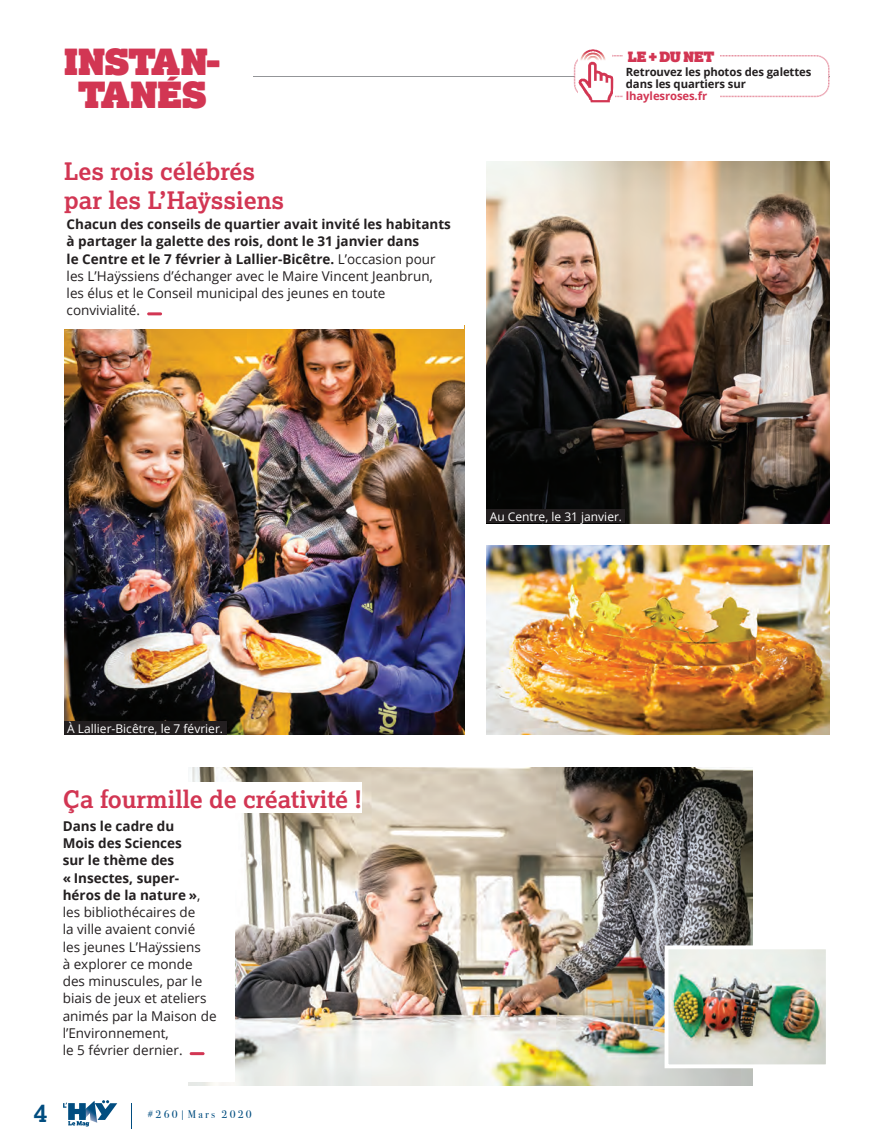
<style>
.page{position:relative;width:893px;height:1148px;background:#fff}
.page>*{position:absolute;margin:0;border:0;box-sizing:border-box;transform-origin:0 0}
.t1{font:35.85px/33px "Lexia Advertising";color:#d23653;text-align:center}
.t2{font:700 25.05px "Lexia";color:#014d80}
.t3{font:700 24px/29.1px "Lexia";color:#d23653}
.t4{font:14.1px "Lexia Advertising";letter-spacing:-.01em;color:#d23653}
.t5{font:700 13.5px/17.2px "Open Sans";color:#231f20}
.t6{font:13.5px/17.2px "Open Sans";color:#231f20}
.t7{font:12px "Open Sans";color:#fff}
.t8{font:700 11.4px/12px "Open Sans";letter-spacing:-.01em;color:#231f20}
.t9{font:700 11.4px "Open Sans";letter-spacing:-.01em;color:#d23653}
.t10{font:11.1px "Bodoni Svty Two ITCTT";letter-spacing:.2em;color:#014d80}
.s1{font-weight:400}
.s2{font-weight:700}
</style>
<div class="page">
<hr style="left:254px;top:76px;width:575px;height:1px;background:#939598">
<svg style="left:131px;top:1103px;width:1px;height:25px"></svg>
<svg style="left:63px;top:1100px;width:54px;height:26px"></svg>
<img style="left:486px;top:162px;width:343px;height:361px">
<img style="left:486px;top:545px;width:343px;height:190px">
<img style="left:64px;top:329px;width:400px;height:406px">
<img style="left:189px;top:767px;width:563px;height:318px">
<svg style="left:574px;top:55px;width:255px;height:47px"></svg>
<hr style="left:147px;top:312px;width:15px;height:3px;background:#d23653;border-radius:2px">
<div style="left:50px;top:807px;width:184px;height:274px;background:#fff"></div>
<hr style="left:190px;top:1052px;width:15px;height:3px;background:#d23653;border-radius:2px">
<div style="left:64px;top:721px;width:162px;height:14px;background:#231f20"></div>
<div style="left:486px;top:509px;width:139px;height:14px;background:#231f20"></div>
<div style="left:63px;top:782px;width:299px;height:31px;background:#fff"></div>
<img style="left:664px;top:945px;width:162px;height:123px">
<img style="left:578px;top:50px;width:34px;height:50px">
<h1 class="t1" style="left:64px;top:44px;width:157px">INSTAN-<br>TANÉS</h1>
<h3 class="t3" style="left:64px;top:156px;width:222px">Les rois célébrés par les L’Haÿssiens</h3>
<p class="t5" style="left:67px;top:215px;width:386px">Chacun des conseils de quartier avait invité les habitants à partager la galette des rois, dont le 31 janvier dans<br>le Centre et le 7 février à Lallier-Bicêtre. <span class="s1">L’occasion pour les L’Haÿssiens d’échanger avec le Maire Vincent Jeanbrun, les élus et le Conseil municipal des jeunes en toute convivialité.</span></p>
<p class="t4" style="left:627px;top:48px;width:88px">LE + DU NET</p>
<p class="t8" style="left:626px;top:65px;width:187px">Retrouvez les photos des galettes dans les quartiers sur</p>
<p class="t9" style="left:626px;top:87px;width:83px">lhaylesroses.fr</p>
<p class="t7" style="left:490px;top:508px;width:134px">Au Centre, le 31 janvier.</p>
<p class="t7" style="left:67px;top:720px;width:157px">À Lallier-Bicêtre, le 7 février.</p>
<h3 class="t3" style="left:63px;top:783px;width:301px">Ça fourmille de créativité !</h3>
<p class="t6" style="left:63px;top:816px;width:155px"><span class="s2">Dans le cadre du<br>Mois des Sciences<br>sur le thème des<br>« Insectes, super&shy;héros de la nature »</span>, les bibliothécaires de<br>la ville avaient convié<br>les jeunes L’Haÿssiens<br>à explorer ce monde des minuscules, par le biais de jeux et ateliers animés par la Maison de l’Environnement,<br>le 5 février dernier.</p>
<h2 class="t2" style="left:34px;top:1097px;width:15px">4</h2>
<p class="t10" style="left:147px;top:1104px;width:106px">#260|Mars 2020</p>
</div>
